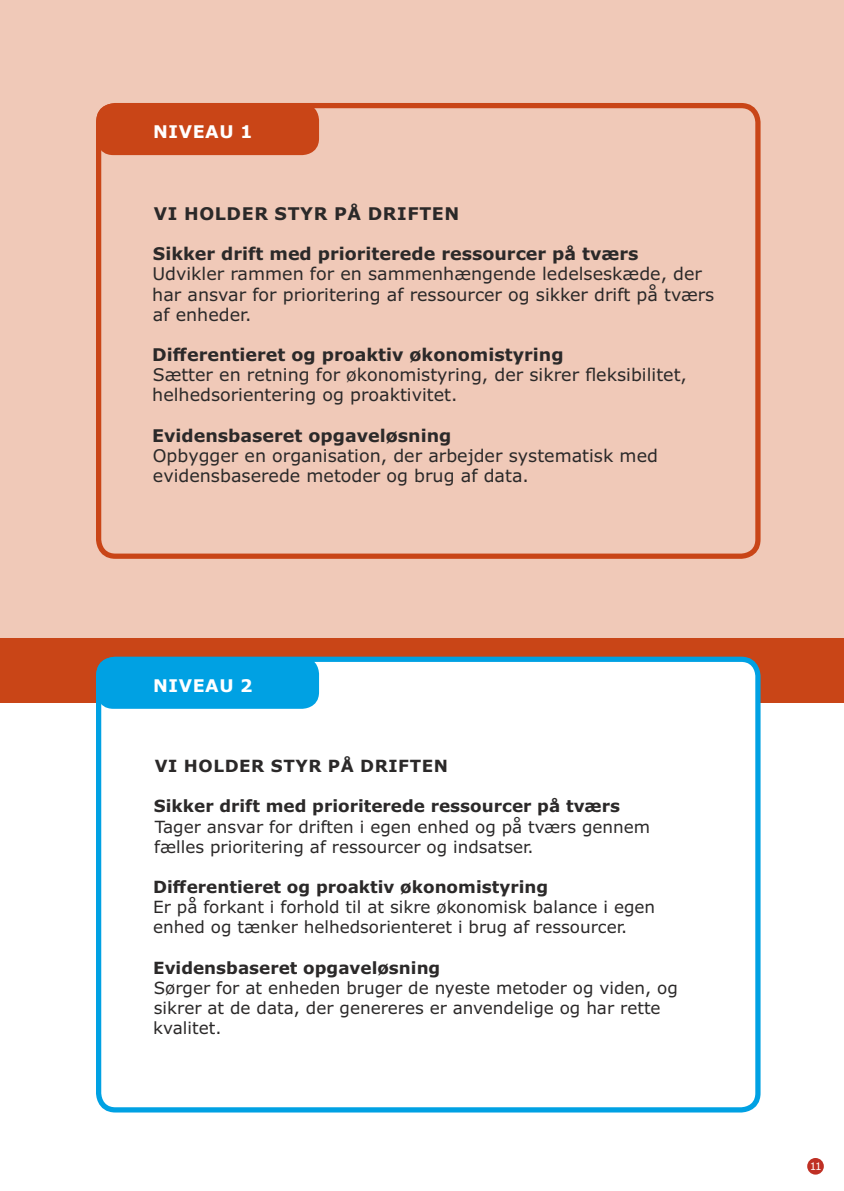
<style>
.page{position:relative;width:844px;height:1191px;background:#fff}
.page>*{position:absolute;margin:0;border:0;box-sizing:border-box;transform-origin:0 0}
.t1{font:17.5px/20.1px "Verdana";color:#2b2929}
.t2{font:700 17.5px "Verdana";color:#2b2929}
.t3{font:700 17.5px "Verdana";letter-spacing:.035em;color:#2b2929}
.t4{font:700 17.5px "Verdana";letter-spacing:.035em;color:#fff}
.t5{font:16.8px/20.1px "Verdana";color:#2b2929}
.t6{font:700 16.8px "Verdana";color:#2b2929}
.t7{font:700 16.8px "Verdana";letter-spacing:.035em;color:#2b2929}
.t8{font:10.5px "Verdana";color:#fff}
</style>
<div class="page">
<div style="left:0;top:0;width:843px;height:640px;background:#f0c9b8"></div>
<div style="left:0;top:638px;width:843px;height:65px;background:#c94517"></div>
<div style="left:96px;top:656px;width:664px;height:456px;background:#fff;border:5px solid #00a1e3;border-radius:17px"></div>
<div style="left:96px;top:103px;width:664px;height:456px;border:5px solid #c94517;border-radius:17px"></div>
<div style="left:96px;top:103px;width:223px;height:52px;background:#c94517;border-radius:17px"></div>
<div style="left:96px;top:657px;width:223px;height:52px;background:#00a1e3;border-radius:17px"></div>
<div style="left:807px;top:1158px;width:16px;height:16px;background:#bf3024;border-radius:50%"></div>
<p class="t4" style="left:153px;top:125px;width:101px">NIVEAU 1</p>
<p class="t3" style="left:154px;top:206px;width:307px">VI HOLDER STYR PÅ DRIFTEN</p>
<p class="t2" style="left:153px;top:247px;width:487px">Sikker drift med prioriterede ressourcer på tværs</p>
<p class="t1" style="left:152px;top:265px;width:563px">Udvikler rammen for en sammenhængende ledelseskæde, der har ansvar for prioritering af ressourcer og sikker drift på tværs af enheder.</p>
<p class="t2" style="left:152px;top:348px;width:413px">Differentieret og proaktiv økonomistyring</p>
<p class="t1" style="left:152px;top:366px;width:536px">Sætter en retning for økonomistyring, der sikrer fleksibilitet, helhedsorientering og proaktivitet.</p>
<p class="t2" style="left:152px;top:428px;width:300px">Evidensbaseret opgaveløsning</p>
<p class="t1" style="left:153px;top:447px;width:506px">Opbygger en organisation, der arbejder systematisk med evidensbaserede metoder og brug af data.</p>
<p class="t4" style="left:153px;top:678px;width:101px">NIVEAU 2</p>
<p class="t7" style="left:155px;top:759px;width:294px">VI HOLDER STYR PÅ DRIFTEN</p>
<p class="t6" style="left:154px;top:799px;width:467px">Sikker drift med prioriterede ressourcer på tværs</p>
<p class="t5" style="left:154px;top:817px;width:497px">Tager ansvar for driften i egen enhed og på tværs gennem fælles prioritering af ressourcer og indsatser.</p>
<p class="t6" style="left:153px;top:880px;width:396px">Differentieret og proaktiv økonomistyring</p>
<p class="t5" style="left:153px;top:898px;width:503px">Er på forkant i forhold til at sikre økonomisk balance i egen enhed og tænker helhedsorienteret i brug af ressourcer.</p>
<p class="t6" style="left:153px;top:960px;width:288px">Evidensbaseret opgaveløsning</p>
<p class="t5" style="left:153px;top:979px;width:526px">Sørger for at enheden bruger de nyeste metoder og viden, og sikrer at de data, der genereres er anvendelige og har rette kvalitet.</p>
<p class="t8" style="left:809px;top:1162px;width:14px">11</p>
</div>
